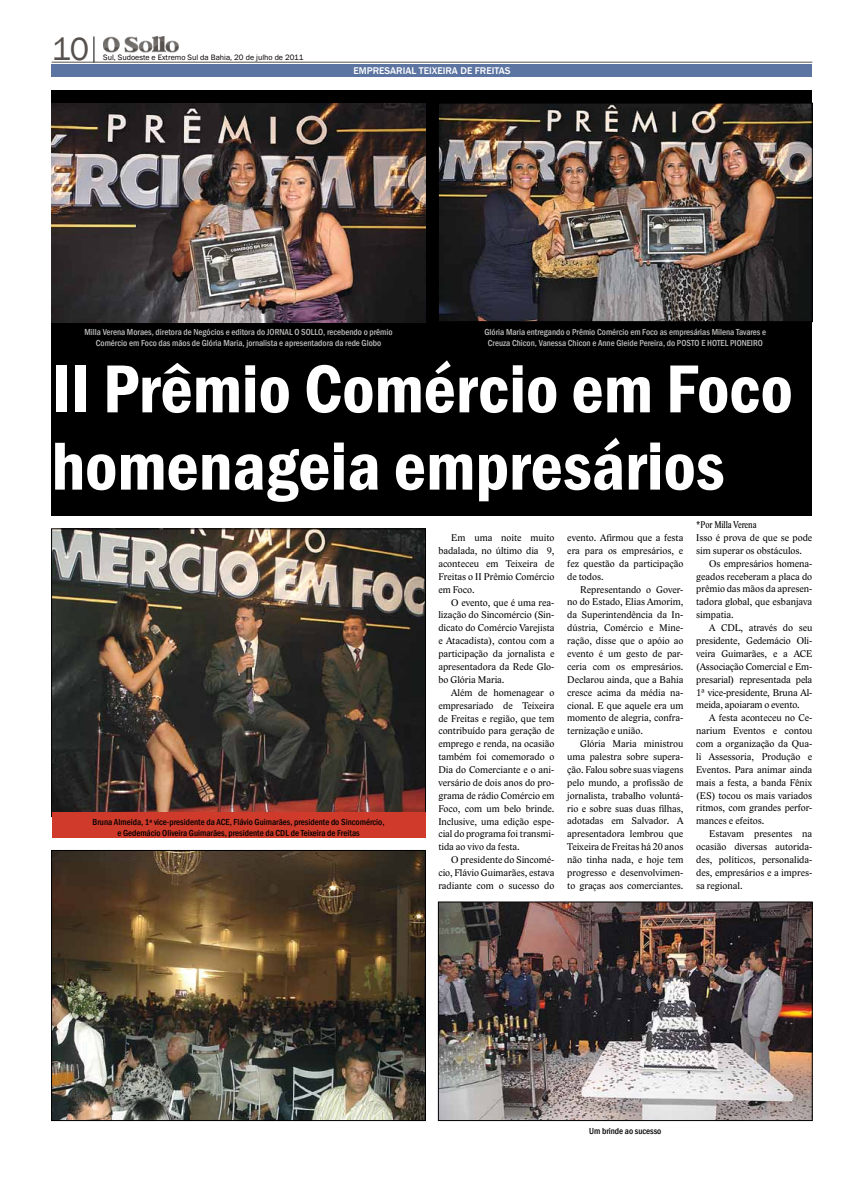
<style>
.page{position:relative;width:851px;height:1185px;background:#fff}
.page>*{position:absolute;margin:0;border:0;box-sizing:border-box;transform-origin:0 0}
.t1{font:600 condensed 70.2px/77.3px "Franklin Gothic";color:#fff}
.t2{font:33px "Franklin Gothic";color:#57514d}
.t3{font:10px/12.9px "Lido STF";color:#000;text-align:justify}
.t4{font:500 10px "Franklin Gothic";color:#fff}
.t5{font:10px "Lido STF Condensed";color:#000}
.t6{font:500 condensed 9px/11px "Franklin Gothic";color:#bebdbc;text-align:center}
.t7{font:500 condensed 9px/11px "Franklin Gothic";color:#000;text-align:center}
.t8{font:8px "Franklin Gothic";color:#000}
</style>
<div class="page">
<hr style="left:52px;top:62px;width:760px;height:1px;background:#57534c">
<img style="left:103px;top:37px;width:75px;height:15px">
<svg style="left:94px;top:37px;width:1px;height:25px"></svg>
<div style="left:52px;top:90px;width:760px;height:425px;background:#000"></div>
<div style="left:52px;top:64px;width:760px;height:13px;background:#5c74a1"></div>
<img style="left:53px;top:530px;width:371px;height:282px">
<img style="left:53px;top:852px;width:371px;height:267px">
<div style="left:51px;top:850px;width:375px;height:271px;border:1px solid #000"></div>
<img style="left:440px;top:903px;width:370px;height:216px">
<div style="left:438px;top:901px;width:374px;height:220px;border:1px solid #000"></div>
<img style="left:440px;top:105px;width:370px;height:215px">
<div style="left:438px;top:103px;width:374px;height:219px;border:1px solid #000"></div>
<div style="left:52px;top:812px;width:373px;height:25px;background:#cf3a2b"></div>
<img style="left:52px;top:103px;width:373px;height:220px">
<h2 class="t2" style="left:52px;top:28px;width:39px">10</h2>
<p class="t8" style="left:103px;top:52px;width:202px">Sul, Sudoeste e Extremo Sul da Bahia, 20 de julho de 2011</p>
<p class="t4" style="left:353px;top:65px;width:158px">EMPRESARIAL TEIXEIRA DE FREITAS</p>
<p class="t6" style="left:84px;top:326px;width:310px">Milla Verena Moraes, diretora de Negócios e editora do JORNAL O SOLLO, recebendo o prêmio<br>Comércio em Foco das mãos de Glória Maria, jornalista e apresentadora da rede Globo</p>
<p class="t6" style="left:484px;top:326px;width:283px">Glória Maria entregando o Prêmio Comércio em Foco as empresárias Milena Tavares e<br>Creuza Chicon, Vanessa Chicon e Anne Gleide Pereira, do POSTO E HOTEL PIONEIRO</p>
<h1 class="t1" style="left:52px;top:349px;width:742px">II Prêmio Comércio em Foco homenageia empresários</h1>
<p class="t5" style="left:696px;top:519px;width:62px">*Por Milla Verena</p>
<p class="t7" style="left:92px;top:816px;width:293px">Bruna Almeida, 1ª vice-presidente da ACE, Flávio Guimarães, presidente do Sincomércio, e Gedemácio Oliveira Guimarães, presidente da CDL de Teixeira de Freitas</p>
<p class="t3" style="left:438px;top:531px;width:117px;text-indent:13px">Em uma noite muito badalada, no último dia 9, aconteceu em Teixeira de Freitas o II Prêmio Comércio em Foco.</p>
<p class="t3" style="left:438px;top:596px;width:117px;text-indent:13px">O evento, que é uma rea&shy;lização do Sincomércio (Sin&shy;dicato do Comércio Varejista e Atacadista), contou com a participação da jornalista e apresentadora da Rede Glo&shy;bo Glória Maria.</p>
<p class="t3" style="left:438px;top:686px;width:117px;text-indent:13px">Além de homenagear o empresariado de Teixeira de Freitas e região, que tem contribuído para geração de emprego e renda, na ocasião também foi comemorado o Dia do Comerciante e o ani&shy;versário de dois anos do pro&shy;grama de rádio Comércio em Foco, com um belo brinde.<br>Inclusive, uma edição espe&shy;cial do programa foi transmi&shy;tida ao vivo da festa.</p>
<p class="t3" style="left:438px;top:853px;width:117px;text-indent:13px">O presidente do Sincomé&shy;cio, Flávio Guimarães, estava radiante com o sucesso do</p>
<p class="t3" style="left:567px;top:531px;width:117px">evento. Afirmou que a festa era para os empresários, e fez questão da participação de todos.</p>
<p class="t3" style="left:567px;top:583px;width:117px;text-indent:13px">Representando o Gover&shy;no do Estado, Elias Amorim, da Superintendência da In&shy;dústria, Comércio e Mine&shy;ração, disse que o apóio ao evento é um gesto de par&shy;ceria com os empresários.<br>Declarou ainda, que a Bahia cresce acima da média na&shy;cional. E que aquele era um momento de alegria, confra&shy;ternização e união.</p>
<p class="t3" style="left:567px;top:737px;width:117px;text-indent:13px">Glória Maria ministrou uma palestra sobre supera&shy;ção. Falou sobre suas viagens pelo mundo, a profissão de jornalista, trabalho voluntá&shy;rio e sobre suas duas filhas, adotadas em Salvador. A apresentadora lembrou que Teixeira de Freitas há 20 anos não tinha nada, e hoje tem progresso e desenvolvimen&shy;to graças aos comerciantes.</p>
<p class="t3" style="left:696px;top:531px;width:117px">Isso é prova de que se pode sim superar os obstáculos.</p>
<p class="t3" style="left:696px;top:557px;width:117px;text-indent:13px">Os empresários homena&shy;geados receberam a placa do prêmio das mãos da apresen&shy;tadora global, que esbanjava simpatia.</p>
<p class="t3" style="left:696px;top:621px;width:117px;text-indent:13px">A CDL, através do seu presidente, Gedemácio Oli&shy;veira Guimarães, e a ACE (Associação Comercial e Em&shy;presarial) representada pela 1ª vice-presidente, Bruna Al&shy;meida, apoiaram o evento.</p>
<p class="t3" style="left:696px;top:712px;width:117px;text-indent:13px">A festa aconteceu no Ce&shy;narium Eventos e contou com a organização da Qua&shy;li Assessoria, Produção e Eventos. Para animar ainda mais a festa, a banda Fênix (ES) tocou os mais variados ritmos, com grandes perfor&shy;mances e efeitos.</p>
<p class="t3" style="left:696px;top:827px;width:117px;text-indent:13px">Estavam presentes na ocasião diversas autorida&shy;des, políticos, personalida&shy;des, empresários e a impres&shy;sa regional.</p>
<p class="t7" style="left:589px;top:1125px;width:74px">Um brinde ao sucesso</p>
</div>
